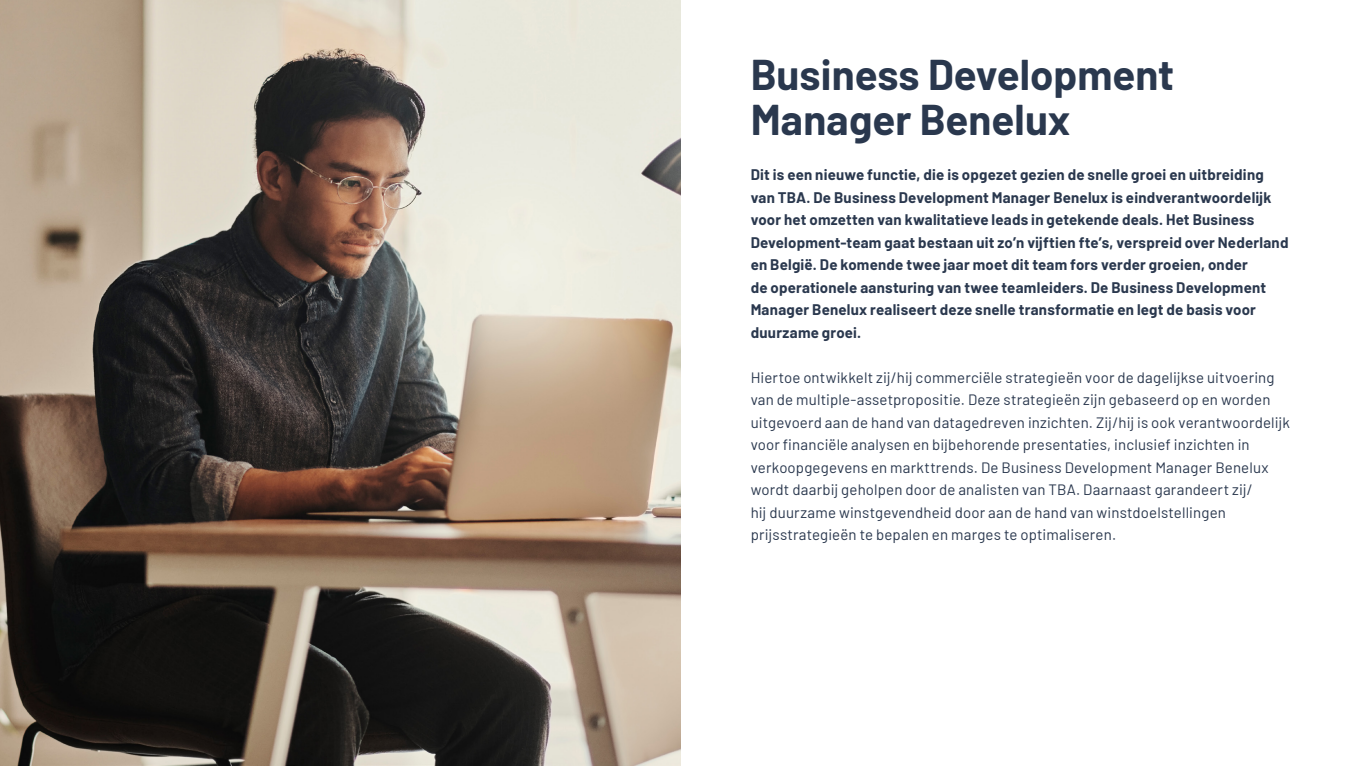
<style>
.page{position:relative;width:1361px;height:766px;background:#fff}
.page>*{position:absolute;margin:0;border:0;box-sizing:border-box;transform-origin:0 0}
.t1{font:700 42px/45px "Barlow";color:#2a384e}
.t2{font:15px/22.5px "Barlow";letter-spacing:.01em;color:#2a384e}
.t3{font:700 15px/22.5px "Barlow";letter-spacing:.015em;color:#2a384e}
</style>
<div class="page">
<img style="left:0;top:0;width:680px;height:765px">
<p class="t1" style="left:750px;top:49px;width:425px">Business Development<br>Manager Benelux</p>
<p class="t3" style="left:750px;top:162px;width:539px">Dit is een nieuwe functie, die is opgezet gezien de snelle groei en uitbreiding van TBA. De Business Development Manager Benelux is eindverantwoordelijk voor het omzetten van kwalitatieve leads in getekende deals. Het Business Development-team gaat bestaan uit zo’n vijftien fte’s, verspreid over Nederland en België. De komende twee jaar moet dit team fors verder groeien, onder<br>de operationele aansturing van twee teamleiders. De Business Development Manager Benelux realiseert deze snelle transformatie en legt de basis voor duurzame groei.</p>
<p class="t2" style="left:750px;top:365px;width:541px">Hiertoe ontwikkelt zij/hij commerciële strategieën voor de dagelijkse uitvoering van de multiple-assetpropositie. Deze strategieën zijn gebaseerd op en worden uitgevoerd aan de hand van datagedreven inzichten. Zij/hij is ook verantwoordelijk voor financiële analysen en bijbehorende presentaties, inclusief inzichten in verkoopgegevens en markttrends. De Business Development Manager Benelux wordt daarbij geholpen door de analisten van TBA. Daarnaast garandeert zij/<br>hij duurzame winstgevendheid door aan de hand van winstdoelstellingen prijsstrategieën te bepalen en marges te optimaliseren.</p>
</div>
